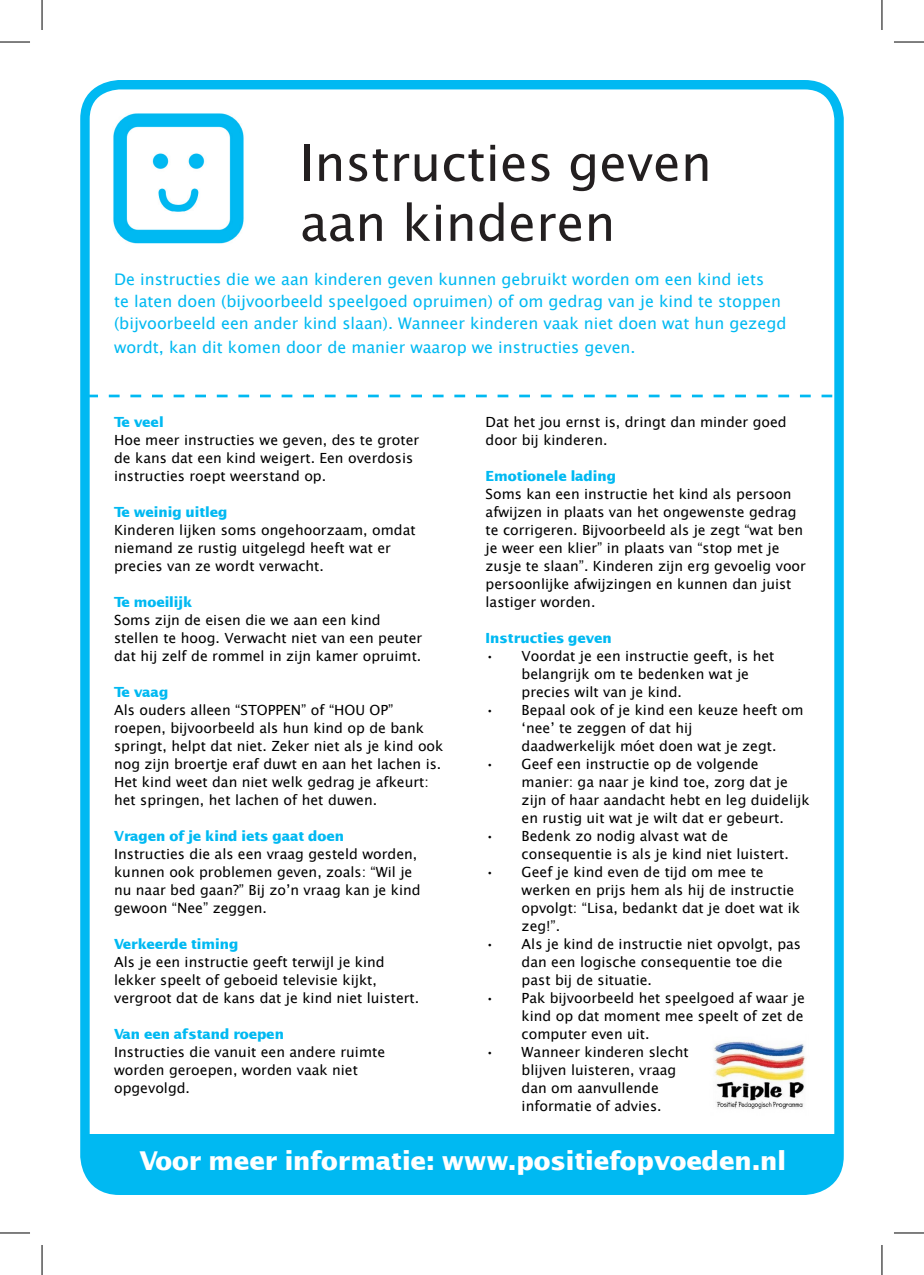
<style>
.page{position:relative;width:924px;height:1275px;background:#fff}
.page>*{position:absolute;margin:0;border:0;box-sizing:border-box;transform-origin:0 0}
.t1{font:50px/60px "Lucida Sans Unicode";color:#231f20}
.t2{font:700 26px "Lucida Sans";color:#fff}
.t3{font:16px/22px "Lucida Sans Unicode";color:#00b9f2}
.t4{font:14px/18px "Lucida Sans Unicode";color:#000}
.t5{font:700 14px "Lucida Sans";color:#00b9f2}
</style>
<div class="page">
<div style="left:80px;top:80px;width:763px;height:1115px;border:9px solid #00b9f2;border-radius:34px"></div>
<svg style="left:87px;top:394px;width:744px;height:3px"></svg>
<div style="left:88px;top:1143px;width:749px;height:44px;background:#00b9f2;border-radius:20px"></div>
<div style="left:86px;top:1134px;width:749px;height:25px;background:#00b9f2"></div>
<img style="left:113px;top:113px;width:131px;height:131px">
<img style="left:714px;top:1040px;width:92px;height:69px">
<hr style="left:0;top:42px;width:30px;height:1px;background:#000">
<hr style="left:893px;top:42px;width:30px;height:1px;background:#000">
<hr style="left:0;top:1232px;width:30px;height:1px;background:#000">
<hr style="left:893px;top:1232px;width:30px;height:1px;background:#000">
<hr style="left:42px;top:0;width:1px;height:30px;background:#000">
<hr style="left:42px;top:1245px;width:1px;height:30px;background:#000">
<hr style="left:881px;top:0;width:1px;height:30px;background:#000">
<hr style="left:881px;top:1245px;width:1px;height:30px;background:#000">
<p class="t1" style="left:300px;top:133px;width:413px">Instructies geven aan kinderen</p>
<p class="t3" style="left:114px;top:269px;width:673px">De instructies die we aan kinderen geven kunnen gebruikt worden om een kind iets<br>te laten doen (bijvoorbeeld speelgoed opruimen) of om gedrag van je kind te stoppen (bijvoorbeeld een ander kind slaan). Wanneer kinderen vaak niet doen wat hun gezegd</p>
<p class="t3" style="left:114px;top:337px;width:522px">wordt, kan dit komen door de manier waarop we instructies geven.</p>
<p class="t4" style="left:485px;top:413px;width:302px">Dat het jou ernst is, dringt dan minder goed door bij kinderen.</p>
<p class="t5" style="left:485px;top:468px;width:132px">Emotionele lading</p>
<p class="t4" style="left:485px;top:485px;width:307px">Soms kan een instructie het kind als persoon</p>
<p class="t4" style="left:485px;top:503px;width:312px">afwijzen in plaats van het ongewenste gedrag</p>
<p class="t4" style="left:485px;top:521px;width:322px">te corrigeren. Bijvoorbeeld als je zegt “wat ben je weer een klier” in plaats van “stop met je zusje te slaan”. Kinderen zijn erg gevoelig voor persoonlijke afwijzingen en kunnen dan juist lastiger worden.</p>
<p class="t5" style="left:485px;top:630px;width:127px">Instructies geven</p>
<p class="t4" style="left:521px;top:647px;width:254px;text-indent:-36px">• Voordat je een instructie geeft, is het belangrijk om te bedenken wat je precies wilt van je kind.</p>
<p class="t4" style="left:521px;top:701px;width:283px;text-indent:-36px">• Bepaal ook of je kind een keuze heeft om ‘nee’ te zeggen of dat hij<br>daadwerkelijk móet doen wat je zegt.</p>
<p class="t4" style="left:521px;top:755px;width:289px;text-indent:-36px">• Geef een instructie op de volgende manier: ga naar je kind toe, zorg dat je zijn of haar aandacht hebt en leg duidelijk en rustig uit wat je wilt dat er gebeurt.</p>
<p class="t4" style="left:521px;top:827px;width:269px;text-indent:-36px">• Bedenk zo nodig alvast wat de consequentie is als je kind niet luistert.</p>
<p class="t4" style="left:521px;top:863px;width:280px;text-indent:-36px">• Geef je kind even de tijd om mee te werken en prijs hem als hij de instructie opvolgt: “Lisa, bedankt dat je doet wat ik zeg!”.</p>
<p class="t4" style="left:521px;top:935px;width:281px;text-indent:-36px">• Als je kind de instructie niet opvolgt, pas dan een logische consequentie toe die past bij de situatie.</p>
<p class="t4" style="left:521px;top:989px;width:284px;text-align:justify;text-indent:-36px">• Pak bijvoorbeeld het speelgoed af waar je kind op dat moment mee speelt of zet de computer even uit.</p>
<p class="t4" style="left:521px;top:1043px;width:169px;text-indent:-36px">• Wanneer kinderen slecht blijven luisteren, vraag dan om aanvullende informatie of advies.</p>
<p class="t2" style="left:139px;top:1145px;width:647px">Voor meer informatie: www.positiefopvoeden.nl</p>
<p class="t5" style="left:114px;top:414px;width:51px">Te veel</p>
<p class="t4" style="left:114px;top:431px;width:306px">Hoe meer instructies we geven, des te groter</p>
<p class="t4" style="left:114px;top:449px;width:300px">de kans dat een kind weigert. Een overdosis</p>
<p class="t4" style="left:114px;top:467px;width:213px">instructies roept weerstand op.</p>
<p class="t5" style="left:114px;top:504px;width:115px">Te weinig uitleg</p>
<p class="t4" style="left:114px;top:521px;width:303px">Kinderen lijken soms ongehoorzaam, omdat</p>
<p class="t4" style="left:114px;top:539px;width:278px">niemand ze rustig uitgelegd heeft wat er precies van ze wordt verwacht.</p>
<p class="t5" style="left:114px;top:594px;width:80px">Te moeilijk</p>
<p class="t4" style="left:114px;top:611px;width:268px">Soms zijn de eisen die we aan een kind</p>
<p class="t4" style="left:114px;top:629px;width:309px">stellen te hoog. Verwacht niet van een peuter dat hij zelf de rommel in zijn kamer opruimt.</p>
<p class="t5" style="left:114px;top:684px;width:56px">Te vaag</p>
<p class="t4" style="left:114px;top:701px;width:281px">Als ouders alleen “STOPPEN” of “HOU OP”</p>
<p class="t4" style="left:114px;top:719px;width:311px">roepen, bijvoorbeeld als hun kind op de bank</p>
<p class="t4" style="left:114px;top:737px;width:330px">springt, helpt dat niet. Zeker niet als je kind ook nog zijn broertje eraf duwt en aan het lachen is.<br>Het kind weet dan niet welk gedrag je afkeurt: het springen, het lachen of het duwen.</p>
<p class="t5" style="left:114px;top:828px;width:231px">Vragen of je kind iets gaat doen</p>
<p class="t4" style="left:114px;top:845px;width:304px">Instructies die als een vraag gesteld worden,</p>
<p class="t4" style="left:114px;top:863px;width:300px">kunnen ook problemen geven, zoals: “Wil je</p>
<p class="t4" style="left:114px;top:881px;width:308px">nu naar bed gaan?” Bij zo’n vraag kan je kind</p>
<p class="t4" style="left:114px;top:899px;width:154px">gewoon “Nee” zeggen.</p>
<p class="t5" style="left:114px;top:936px;width:126px">Verkeerde timing</p>
<p class="t4" style="left:114px;top:953px;width:272px">Als je een instructie geeft terwijl je kind</p>
<p class="t4" style="left:114px;top:971px;width:264px">lekker speelt of geboeid televisie kijkt,</p>
<p class="t4" style="left:114px;top:989px;width:306px">vergroot dat de kans dat je kind niet luistert.</p>
<p class="t5" style="left:114px;top:1026px;width:171px">Van een afstand roepen</p>
<p class="t4" style="left:114px;top:1043px;width:272px">Instructies die vanuit een andere ruimte</p>
<p class="t4" style="left:114px;top:1061px;width:245px">worden geroepen, worden vaak niet</p>
<p class="t4" style="left:114px;top:1079px;width:77px">opgevolgd.</p>
</div>
